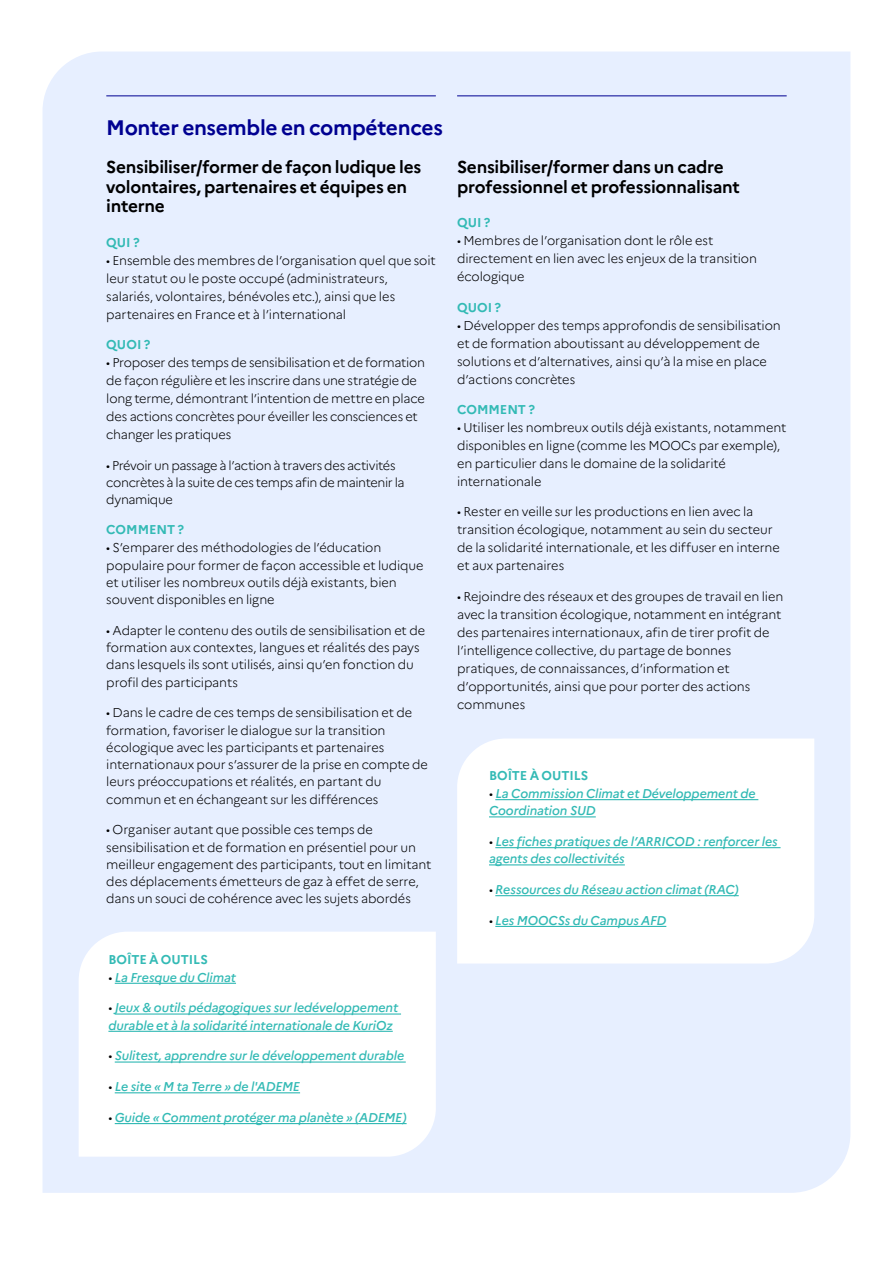
<style>
.page{position:relative;width:893px;height:1263px;background:#fff}
.page>*{position:absolute;margin:0;border:0;box-sizing:border-box;transform-origin:0 0}
.t1{font:700 21px "Marianne";letter-spacing:-.02em;color:#000091}
.t2{font:700 17.25px/19.5px "Marianne";letter-spacing:-.015em;color:#000}
.t3{font:300 12.75px/18px "Marianne";letter-spacing:-.01em;color:#000}
.t4{font:italic 500 12.75px/17.2px "Marianne";letter-spacing:-.01em;color:#33bab5}
.t5{font:300 12.75px/17.2px "Marianne";letter-spacing:-.03em;color:#000}
.t6{font:700 12.75px "Marianne";color:#33bab5}
.s1{font-weight:300;font-style:normal;color:#000}
</style>
<div class="page">
<div style="left:43px;top:52px;width:807px;height:1141px;background:#e7efff"></div>
<hr style="left:106px;top:96px;width:330px;height:1px;background:#000091">
<hr style="left:457px;top:96px;width:330px;height:1px;background:#000091">
<svg style="left:79px;top:932px;width:357px;height:225px"></svg>
<hr style="left:115px;top:983px;width:121px;height:1px;background:#33bab5">
<hr style="left:115px;top:1013px;width:286px;height:1px;background:#33bab5">
<hr style="left:108px;top:1031px;width:285px;height:1px;background:#33bab5">
<hr style="left:115px;top:1061px;width:291px;height:1px;background:#33bab5">
<hr style="left:115px;top:1092px;width:185px;height:1px;background:#33bab5">
<hr style="left:115px;top:1123px;width:292px;height:1px;background:#33bab5">
<svg style="left:457px;top:738px;width:357px;height:225px"></svg>
<hr style="left:495px;top:799px;width:263px;height:1px;background:#33bab5">
<hr style="left:489px;top:816px;width:107px;height:1px;background:#33bab5">
<hr style="left:495px;top:847px;width:285px;height:1px;background:#33bab5">
<hr style="left:489px;top:864px;width:136px;height:1px;background:#33bab5">
<hr style="left:495px;top:895px;width:244px;height:1px;background:#33bab5">
<hr style="left:495px;top:926px;width:171px;height:1px;background:#33bab5">
<h1 class="t1" style="left:106px;top:111px;width:338px">Monter ensemble en compétences</h1>
<h2 class="t2" style="left:106px;top:156px;width:317px">Sensibiliser/former de façon ludique les volontaires, partenaires et équipes en interne</h2>
<p class="t6" style="left:106px;top:233px;width:35px">QUI ?</p>
<p class="t3" style="left:106px;top:250px;width:331px">• Ensemble des membres de l’organisation quel que soit leur statut ou le poste occupé (administrateurs, salariés, volontaires, bénévoles etc.), ainsi que les partenaires en France et à l’international</p>
<p class="t6" style="left:106px;top:335px;width:46px">QUOI ?</p>
<p class="t3" style="left:106px;top:352px;width:320px">• Proposer des temps de sensibilisation et de formation de façon régulière et les inscrire dans une stratégie de long terme, démontrant l’intention de mettre en place des actions concrètes pour éveiller les consciences et changer les pratiques</p>
<p class="t5" style="left:106px;top:456px;width:300px">• Prévoir un passage à l’action à travers des activités concrètes à la suite de ces temps afin de maintenir la dynamique</p>
<p class="t6" style="left:106px;top:520px;width:79px">COMMENT ?</p>
<p class="t3" style="left:106px;top:538px;width:319px;line-height:17.2px">• S’emparer des méthodologies de l’éducation populaire pour former de façon accessible et ludique et utiliser les nombreux outils déjà existants, bien souvent disponibles en ligne</p>
<p class="t3" style="left:106px;top:621px;width:320px;line-height:17.2px">• Adapter le contenu des outils de sensibilisation et de formation aux contextes, langues et réalités des pays dans lesquels ils sont utilisés, ainsi qu’en fonction du profil des participants</p>
<p class="t3" style="left:106px;top:703px;width:323px;line-height:17.2px">• Dans le cadre de ces temps de sensibilisation et de formation, favoriser le dialogue sur la transition écologique avec les participants et partenaires internationaux pour s’assurer de la prise en compte de leurs préoccupations et réalités, en partant du commun et en échangeant sur les différences</p>
<p class="t3" style="left:106px;top:820px;width:327px;line-height:17.2px">• Organiser autant que possible ces temps de sensibilisation et de formation en présentiel pour un meilleur engagement des participants, tout en limitant des déplacements émetteurs de gaz à effet de serre, dans un souci de cohérence avec les sujets abordés</p>
<p class="t6" style="left:108px;top:949px;width:101px">BOÎTE À OUTILS</p>
<p class="t4" style="left:108px;top:967px;width:129px"><span class="s1">•</span> La Fresque du Climat</p>
<p class="t4" style="left:108px;top:998px;width:291px"><span class="s1">•</span> Jeux &amp; outils pédagogiques sur ledéveloppement durable et à la solidarité internationale de KuriOz</p>
<p class="t4" style="left:108px;top:1046px;width:297px"><span class="s1">•</span> Sulitest, apprendre sur le développement durable</p>
<p class="t4" style="left:108px;top:1077px;width:193px"><span class="s1">•</span> Le site « M ta Terre » de l'ADEME</p>
<p class="t4" style="left:108px;top:1108px;width:300px"><span class="s1">•</span> Guide « Comment protéger ma planète » (ADEME)</p>
<h2 class="t2" style="left:457px;top:156px;width:284px">Sensibiliser/former dans un cadre professionnel et professionnalisant</h2>
<p class="t6" style="left:457px;top:213px;width:35px">QUI ?</p>
<p class="t3" style="left:457px;top:231px;width:301px">• Membres de l’organisation dont le rôle est directement en lien avec les enjeux de la transition écologique</p>
<p class="t6" style="left:457px;top:297px;width:46px">QUOI ?</p>
<p class="t3" style="left:457px;top:315px;width:325px">• Développer des temps approfondis de sensibilisation et de formation aboutissant au développement de solutions et d’alternatives, ainsi qu’à la mise en place d’actions concrètes</p>
<p class="t6" style="left:457px;top:399px;width:79px">COMMENT ?</p>
<p class="t3" style="left:457px;top:417px;width:331px">• Utiliser les nombreux outils déjà existants, notamment disponibles en ligne (comme les MOOCs par exemple), en particulier dans le domaine de la solidarité internationale</p>
<p class="t3" style="left:457px;top:502px;width:324px">• Rester en veille sur les productions en lien avec la transition écologique, notamment au sein du secteur de la solidarité internationale, et les diffuser en interne et aux partenaires</p>
<p class="t3" style="left:457px;top:586px;width:328px">• Rejoindre des réseaux et des groupes de travail en lien avec la transition écologique, notamment en intégrant des partenaires internationaux, afin de tirer profit de l’intelligence collective, du partage de bonnes pratiques, de connaissances, d’information et d’opportunités, ainsi que pour porter des actions communes</p>
<p class="t6" style="left:489px;top:765px;width:101px">BOÎTE À OUTILS</p>
<p class="t4" style="left:489px;top:784px;width:268px"><span class="s1">•</span> La Commission Climat et Développement de<br>Coordination SUD</p>
<p class="t4" style="left:489px;top:832px;width:290px"><span class="s1">•</span> Les fiches pratiques de l’ARRICOD : renforcer les agents des collectivités</p>
<p class="t4" style="left:489px;top:880px;width:251px"><span class="s1">•</span> Ressources du Réseau action climat (RAC)</p>
<p class="t4" style="left:489px;top:910px;width:179px"><span class="s1">•</span> Les MOOCSs du Campus AFD</p>
</div>
